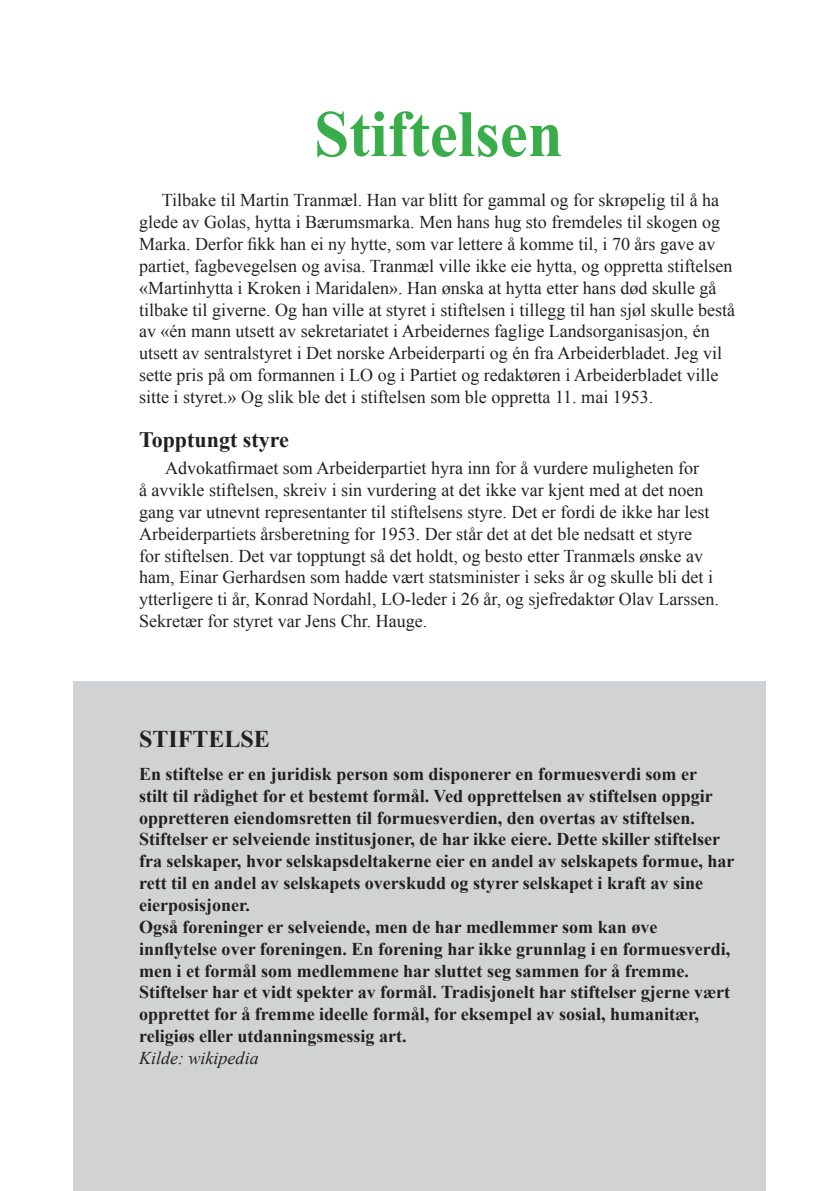
<style>
.page{position:relative;width:840px;height:1191px;background:#fff}
.page>*{position:absolute;margin:0;border:0;box-sizing:border-box;transform-origin:0 0}
.Overskrift{font:700 66.2px "Times New Roman";color:#38ad4a;scale:.95 1}
.Faktaboks_overskrift{font:700 24px "Times New Roman";color:#231f20}
.Paragraf_tittel{font:700 22px "Times New Roman";color:#231f20}
.Brød{font:18px/21.8px "Times New Roman";color:#231f20}
.Faktaboks_innhold{font:700 18px/21.8px "Times New Roman";color:#231f20}
.Faktaboks_innhold-2{font:italic 18px "Times New Roman";color:#231f20}
</style>
<div class="page">
<div style="left:74px;top:681px;width:691px;height:510px;background:#d1d2d4"></div>
<p class="Overskrift" style="left:314px;top:88px;width:263px">Stiftelsen</p>
<p class="Brød" style="left:139px;top:189px;width:597px;text-indent:23px">Tilbake til Martin Tranmæl. Han var blitt for gammal og for skrøpelig til å ha glede av Golas, hytta i Bærumsmarka. Men hans hug sto fremdeles til skogen og Marka. Derfor fikk han ei ny hytte, som var lettere å komme til, i 70 års gave av partiet, fagbevegelsen og avisa. Tranmæl ville ikke eie hytta, og oppretta stiftelsen «Martinhytta i Kroken i Maridalen». Han ønska at hytta etter hans død skulle gå tilbake til giverne. Og han ville at styret i stiftelsen i tillegg til han sjøl skulle bestå av «én mann utsett av sekretariatet i Arbeidernes faglige Landsorganisasjon, én utsett av sentralstyret i Det norske Arbeiderparti og én fra Arbeiderbladet. Jeg vil sette pris på om formannen i LO og i Partiet og redaktøren i Arbeiderbladet ville sitte i styret.» Og slik ble det i stiftelsen som ble oppretta 11. mai 1953.</p>
<p class="Paragraf_tittel" style="left:139px;top:424px;width:151px">Topptungt styre</p>
<p class="Brød" style="left:139px;top:457px;width:581px;text-indent:26px">Advokatfirmaet som Arbeiderpartiet hyra inn for å vurdere muligheten for<br>å avvikle stiftelsen, skreiv i sin vurdering at det ikke var kjent med at det noen gang var utnevnt representanter til stiftelsens styre. Det er fordi de ikke har lest Arbeiderpartiets årsberetning for 1953. Der står det at det ble nedsatt et styre<br>for stiftelsen. Det var topptungt så det holdt, og besto etter Tranmæls ønske av ham, Einar Gerhardsen som hadde vært statsminister i seks år og skulle bli det i ytterligere ti år, Konrad Nordahl, LO-leder i 26 år, og sjefredaktør Olav Larssen.<br>Sekretær for styret var Jens Chr. Hauge.</p>
<p class="Faktaboks_overskrift" style="left:139px;top:722px;width:132px">STIFTELSE</p>
<p class="Faktaboks_innhold" style="left:139px;top:762px;width:575px">En stiftelse er en juridisk person som disponerer en formuesverdi som er stilt til rådighet for et bestemt formål. Ved opprettelsen av stiftelsen oppgir oppretteren eiendomsretten til formuesverdien, den overtas av stiftelsen.</p>
<p class="Faktaboks_innhold" style="left:139px;top:828px;width:596px">Stiftelser er selveiende institusjoner, de har ikke eiere. Dette skiller stiftelser fra selskaper, hvor selskapsdeltakerne eier en andel av selskapets formue, har rett til en andel av selskapets overskudd og styrer selskapet i kraft av sine eierposisjoner.</p>
<p class="Faktaboks_innhold" style="left:139px;top:915px;width:592px">Også foreninger er selveiende, men de har medlemmer som kan øve innflytelse over foreningen. En forening har ikke grunnlag i en formuesverdi, men i et formål som medlemmene har sluttet seg sammen for å fremme.</p>
<p class="Faktaboks_innhold" style="left:139px;top:981px;width:592px">Stiftelser har et vidt spekter av formål. Tradisjonelt har stiftelser gjerne vært opprettet for å fremme ideelle formål, for eksempel av sosial, humanitær, religiøs eller utdanningsmessig art.</p>
<p class="Faktaboks_innhold-2" style="left:139px;top:1045px;width:121px">Kilde: wikipedia</p>
</div>
